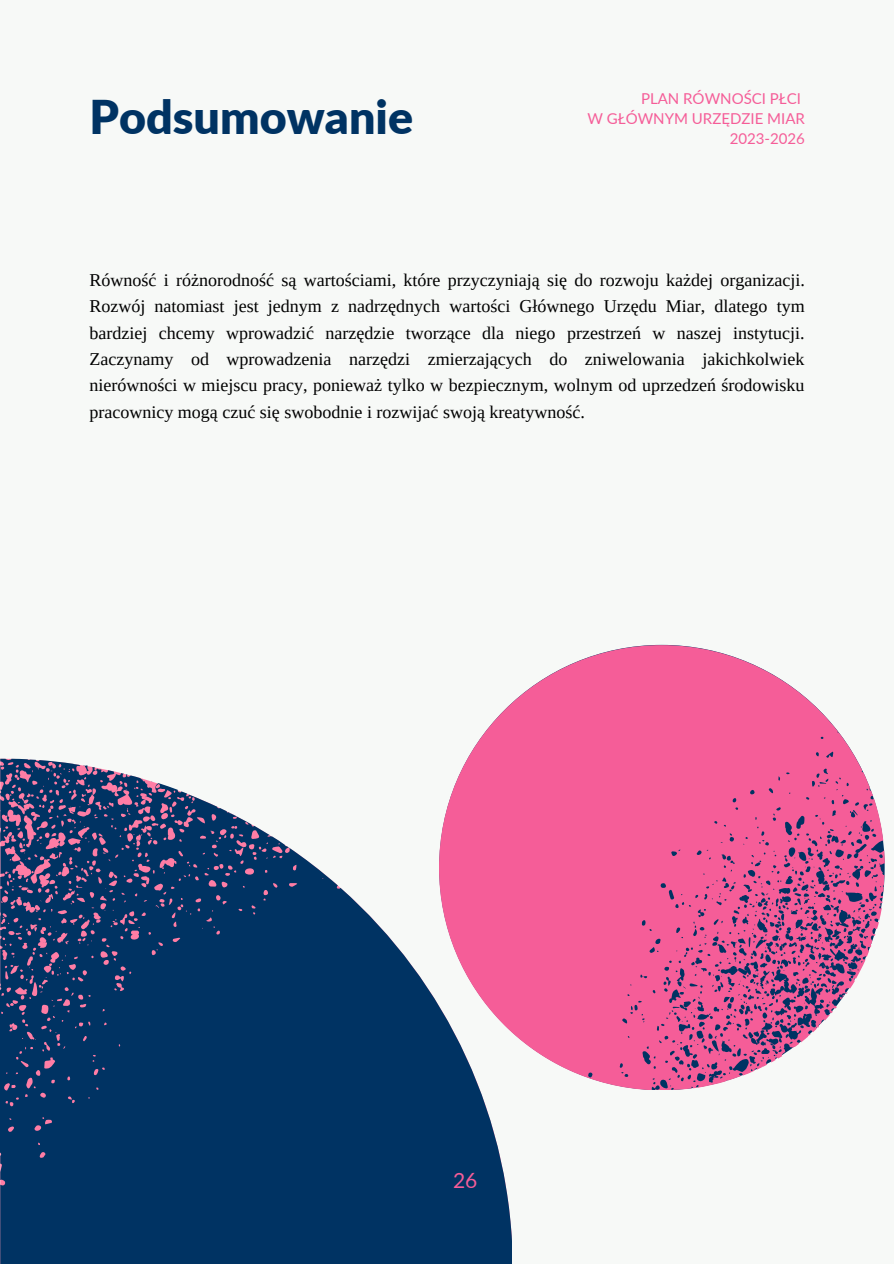
<style>
.page{position:relative;width:894px;height:1264px;background:#fff}
.page>*{position:absolute;margin:0;border:0;box-sizing:border-box;transform-origin:0 0}
.t1{font:900 46.5px "Lato";color:#003363}
.t2{font:21px "Lato";color:#f55d98}
.t3{font:18px/26.4px "Liberation Serif";color:#000;text-align:justify}
.t4{font:15px/20.2px "Lato";color:#f55d98;text-align:right}
</style>
<div class="page">
<div style="left:0;top:0;width:893px;height:1263px;background:#f7f9f7"></div>
<svg style="left:468px;top:645px;width:416px;height:444px;fill:#f55d98"></svg>
<svg style="left:0;top:758px;width:511px;height:505px;background:#3a547d"></svg>
<h1 class="t1" style="left:89px;top:88px;width:325px">Podsumowanie</h1>
<p class="t4" style="left:587px;top:88px;width:219px">PLAN RÓWNOŚCI PŁCI<br>W GŁÓWNYM URZĘDZIE MIAR</p>
<p class="t4" style="left:729px;top:128px;width:77px">2023-2026</p>
<p class="t3" style="left:89px;top:266px;width:716px">Równość i różnorodność są wartościami, które przyczyniają się do rozwoju każdej organizacji.<br>Rozwój natomiast jest jednym z nadrzędnych wartości Głównego Urzędu Miar, dlatego tym bardziej chcemy wprowadzić narzędzie tworzące dla niego przestrzeń w naszej instytucji.<br>Zaczynamy od wprowadzenia narzędzi zmierzających do zniwelowania jakichkolwiek nierówności w miejscu pracy, ponieważ tylko w bezpiecznym, wolnym od uprzedzeń środowisku pracownicy mogą czuć się swobodnie i rozwijać swoją kreatywność.</p>
<p class="t2" style="left:453px;top:1167px;width:26px">26</p>
</div>
